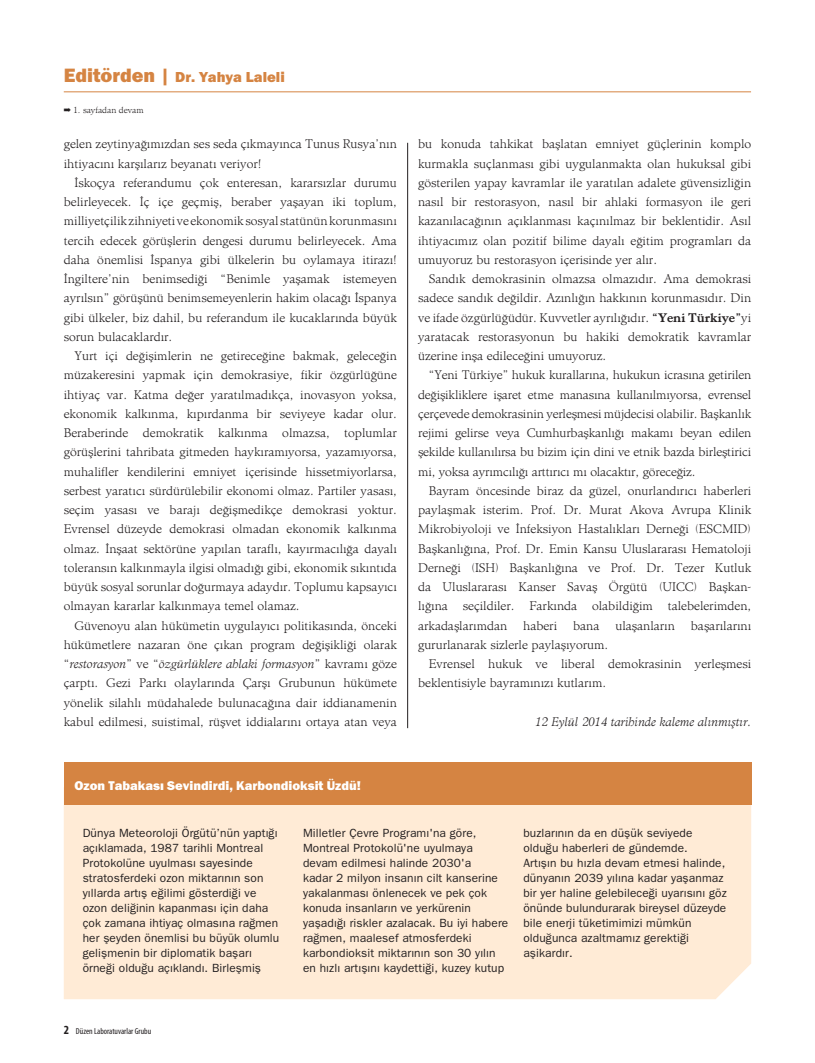
<style>
.page{position:relative;width:815px;height:1063px;background:#fff}
.page>*{position:absolute;margin:0;border:0;box-sizing:border-box;transform-origin:0 0}
.t1{font:800 15px "Franklin Gothic";color:#d58442}
.t2{font:800 13.12px "Franklin Gothic";color:#fff}
.t3{font:12.5px/19.2px "Admine";color:#231f20;text-align:justify}
.t4{font:italic 300 12.5px "Admine";color:#231f20}
.t5{font:100 11.88px/15px "Franklin Gothic";letter-spacing:.01em;color:#231f20}
.t6{font:condensed 8.75px "Myriad Pro";color:#231f20}
.t7{font:8.75px "Admine";color:#231f20}
.s1{font-size:20px}
.s2{font-weight:300;font-style:italic}
.s3{font-family:"Administ";font-weight:700}
.s4{font-weight:700;font-size:12.5px}
</style>
<div class="page">
<hr style="left:64px;top:92px;width:687px;height:1px;background:#d58442">
<div style="left:64px;top:805px;width:687px;height:194px;background:#ffebd6"></div>
<div style="left:64px;top:762px;width:687px;height:43px;background:#d58442"></div>
<hr style="left:407px;top:143px;width:1px;height:585px;background:#231f20">
<p class="t1" style="left:64px;top:72px;width:223px"><span class="s1">Editörden |</span> Dr. Yahya Laleli</p>
<p class="t7" style="left:64px;top:107px;width:81px">➡ 1. sayfadan devam</p>
<p class="t3" style="left:64px;top:136px;width:335px">gelen zeytinyağımızdan ses seda çıkmayınca Tunus Rusya’nın ihtiyacını karşılarız beyanatı veriyor!</p>
<p class="t3" style="left:64px;top:174px;width:335px;text-indent:11px">İskoçya referandumu çok enteresan, kararsızlar durumu belirleyecek. İç içe geçmiş, beraber yaşayan iki toplum, milliyetçilik zihniyeti ve ekonomik sosyal statünün korunmasını tercih edecek görüşlerin dengesi durumu belirleyecek. Ama daha önemlisi İspanya gibi ülkelerin bu oylamaya itirazı!<br>İngiltere’nin benimsediği “Benimle yaşamak istemeyen ayrılsın” görüşünü benimsemeyenlerin hakim olacağı İspanya gibi ülkeler, biz dahil, bu referandum ile kucaklarında büyük sorun bulacaklardır.</p>
<p class="t3" style="left:64px;top:348px;width:335px;text-indent:11px">Yurt içi değişimlerin ne getireceğine bakmak, geleceğin müzakeresini yapmak için demokrasiye, fikir özgürlüğüne ihtiyaç var. Katma değer yaratılmadıkça, inovasyon yoksa, ekonomik kalkınma, kıpırdanma bir seviyeye kadar olur.<br>Beraberinde demokratik kalkınma olmazsa, toplumlar görüşlerini tahribata gitmeden haykıramıyorsa, yazamıyorsa, muhalifler kendilerini emniyet içerisinde hissetmiyorlarsa, serbest yaratıcı sürdürülebilir ekonomi olmaz. Partiler yasası, seçim yasası ve barajı değişmedikçe demokrasi yoktur.<br>Evrensel düzeyde demokrasi olmadan ekonomik kalkınma olmaz. İnşaat sektörüne yapılan taraflı, kayırmacılığa dayalı toleransın kalkınmayla ilgisi olmadığı gibi, ekonomik sıkıntıda büyük sosyal sorunlar doğurmaya adaydır. Toplumu kapsayıcı olmayan kararlar kalkınmaya temel olamaz.</p>
<p class="t3" style="left:64px;top:617px;width:335px;text-indent:11px">Güvenoyu alan hükümetin uygulayıcı politikasında, önceki hükümetlere nazaran öne çıkan program değişikliği olarak “<span class="s2">restorasyon</span>” ve “<span class="s2">özgürlüklere ahlaki formasyon</span>” kavramı göze çarptı. Gezi Parkı olaylarında Çarşı Grubunun hükümete yönelik silahlı müdahalede bulunacağına dair iddianamenin kabul edilmesi, suistimal, rüşvet iddialarını ortaya atan veya</p>
<p class="t2" style="left:75px;top:781px;width:288px">Ozon Tabakası Sevindirdi, Karbondioksit Üzdü!</p>
<p class="t3" style="left:418px;top:136px;width:335px">bu konuda tahkikat başlatan emniyet güçlerinin komplo kurmakla suçlanması gibi uygulanmakta olan hukuksal gibi gösterilen yapay kavramlar ile yaratılan adalete güvensizliğin nasıl bir restorasyon, nasıl bir ahlaki formasyon ile geri kazanılacağının açıklanması kaçınılmaz bir beklentidir. Asıl ihtiyacımız olan pozitif bilime dayalı eğitim programları da umuyoruz bu restorasyon içerisinde yer alır.</p>
<p class="t3" style="left:418px;top:271px;width:335px;text-indent:11px">Sandık demokrasinin olmazsa olmazıdır. Ama demokrasi sadece sandık değildir. Azınlığın hakkının korunmasıdır. Din ve ifade özgürlüğüdür. Kuvvetler ayrılığıdır. <span class="s3">“Yeni Türkiye”</span>yi yaratacak restorasyonun bu hakiki demokratik kavramlar üzerine inşa edileceğini umuyoruz.</p>
<p class="t3" style="left:418px;top:367px;width:335px;text-indent:11px">“Yeni Türkiye” hukuk kurallarına, hukukun icrasına getirilen değişikliklere işaret etme manasına kullanılmıyorsa, evrensel çerçevede demokrasinin yerleşmesi müjdecisi olabilir. Başkanlık rejimi gelirse veya Cumhurbaşkanlığı makamı beyan edilen şekilde kullanılırsa bu bizim için dini ve etnik bazda birleştirici mi, yoksa ayrımcılığı arttırıcı mı olacaktır, göreceğiz.</p>
<p class="t3" style="left:418px;top:482px;width:335px;text-indent:11px">Bayram öncesinde biraz da güzel, onurlandırıcı haberleri paylaşmak isterim. Prof. Dr. Murat Akova Avrupa Klinik Mikrobiyoloji ve İnfeksiyon Hastalıkları Derneği (ESCMID)<br>Başkanlığına, Prof. Dr. Emin Kansu Uluslararası Hematoloji Derneği (ISH) Başkanlığına ve Prof. Dr. Tezer Kutluk da Uluslararası Kanser Savaş Örgütü (UICC) Başkan&shy;lığına seçildiler. Farkında olabildiğim talebelerimden, arkadaşlarımdan</p>
<p class="t3" style="left:523px;top:617px;width:36px">haberi</p>
<p class="t3" style="left:573px;top:617px;width:28px">bana</p>
<p class="t3" style="left:615px;top:617px;width:61px">ulaşanların</p>
<p class="t3" style="left:691px;top:617px;width:62px">başarılarını</p>
<p class="t3" style="left:418px;top:636px;width:192px">gururlanarak sizlerle paylaşıyorum.</p>
<p class="t3" style="left:429px;top:656px;width:324px">Evrensel hukuk ve liberal demokrasinin yerleşmesi</p>
<p class="t3" style="left:418px;top:675px;width:189px">beklentisiyle bayramınızı kutlarım.</p>
<p class="t4" style="left:535px;top:717px;width:217px">12 Eylül 2014 tarihinde kaleme alınmıştır.</p>
<p class="t5" style="left:83px;top:827px;width:198px">Dünya Meteoroloji Örgütü’nün yaptığı açıklamada, 1987 tarihli Montreal Protokolüne uyulması sayesinde stratosferdeki ozon miktarının son yıllarda artış eğilimi gösterdiği ve ozon deliğinin kapanması için daha çok zamana ihtiyaç olmasına rağmen her şeyden önemlisi bu büyük olumlu gelişmenin bir diplomatik başarı örneği olduğu açıklandı. Birleşmiş</p>
<p class="t5" style="left:303px;top:827px;width:207px">Milletler Çevre Programı'na göre, Montreal Protokolü'ne uyulmaya devam edilmesi halinde 2030'a<br>kadar 2 milyon insanın cilt kanserine yakalanması önlenecek ve pek çok konuda insanların ve yerkürenin yaşadığı riskler azalacak. Bu iyi habere rağmen, maalesef atmosferdeki karbondioksit miktarının son 30 yılın en hızlı artışını kaydettiği, kuzey kutup</p>
<p class="t5" style="left:523px;top:827px;width:205px">buzlarının da en düşük seviyede olduğu haberleri de gündemde.<br>Artışın bu hızla devam etmesi halinde, dünyanın 2039 yılına kadar yaşanmaz bir yer haline gelebileceği uyarısını göz önünde bulundurarak bireysel düzeyde bile enerji tüketimimizi mümkün olduğunca azaltmamız gerektiği aşikardır.</p>
<p class="t6" style="left:64px;top:1028px;width:89px"><span class="s4">2</span> Düzen Laboratuvarlar Grubu</p>
</div>
